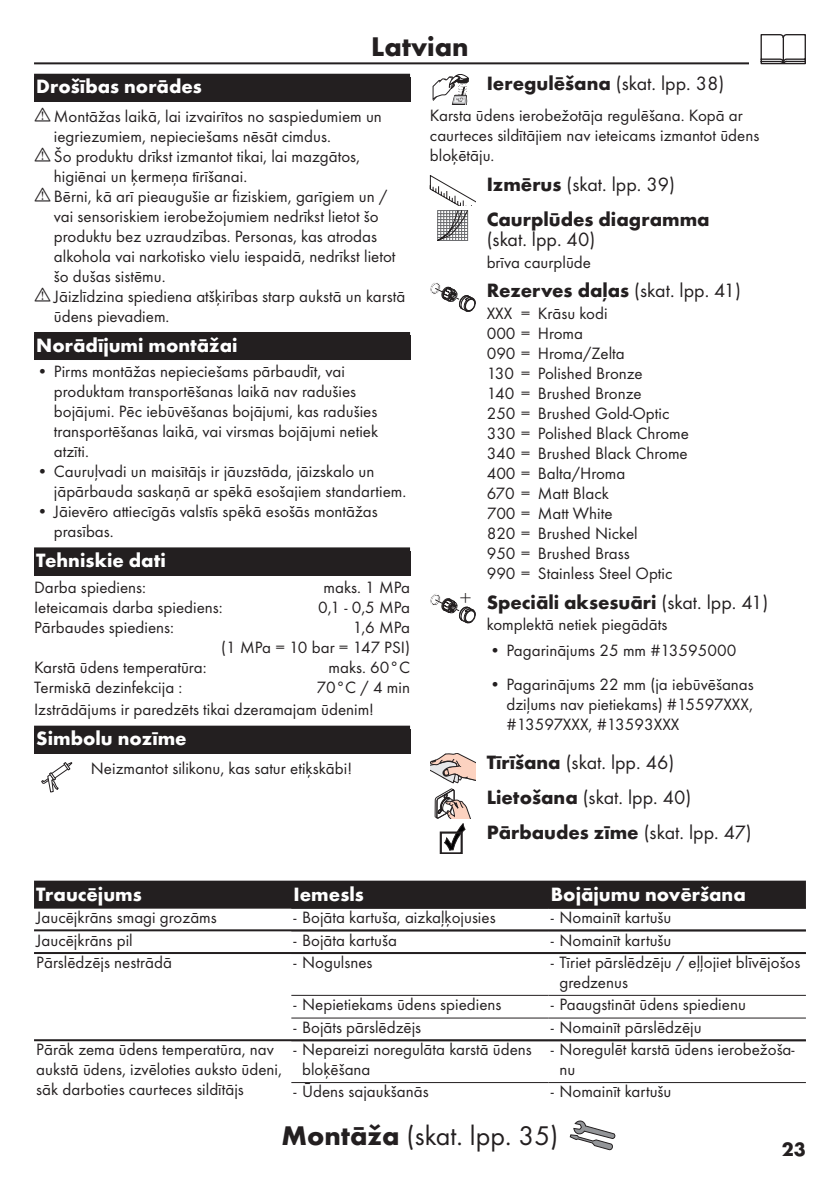
<style>
.page{position:relative;width:840px;height:1191px;background:#fff}
.page>*{position:absolute;margin:0;border:0;box-sizing:border-box;transform-origin:0 0}
.t1{font:28px "Futura TOT Boo";color:#231f20}
.t2{font:700 28px "Futura TOT";color:#231f20}
.t3{font:300 21.2px "Futura TOT";color:#231f20}
.t4{font:700 20px "Futura TOT";color:#231f20}
.t5{font:20px/35.4px "Futura TOT Boo";color:#231f20}
.t6{font:700 20px "Futura TOT";color:#fff}
.t7{font:17px/20px "Futura TOT Boo";color:#231f20}
.s1{font-family:"Futura TOT";font-weight:700}
.s2{font-family:"Futura TOT Boo";font-weight:400}
</style>
<div class="page">
<hr style="left:34px;top:62px;width:771px;height:2px;background:#231f20">
<div style="left:748px;top:34px;width:68px;height:34px;background:#fff"></div>
<svg style="left:760px;top:34px;width:45px;height:30px"></svg>
<div style="left:34px;top:74px;width:376px;height:28px;background:#231f20"></div>
<div style="left:34px;top:332px;width:376px;height:28px;background:#231f20"></div>
<div style="left:34px;top:547px;width:376px;height:28px;background:#231f20"></div>
<div style="left:34px;top:729px;width:376px;height:25px;background:#231f20"></div>
<div style="left:34px;top:725px;width:376px;height:28px;background:#231f20"></div>
<svg style="left:41px;top:762px;width:32px;height:30px"></svg>
<svg style="left:432px;top:74px;width:36px;height:31px"></svg>
<svg style="left:429px;top:175px;width:46px;height:66px"></svg>
<svg style="left:430px;top:283px;width:45px;height:29px"></svg>
<svg style="left:430px;top:594px;width:45px;height:29px"></svg>
<svg style="left:430px;top:753px;width:45px;height:101px"></svg>
<svg style="left:569px;top:1120px;width:46px;height:30px"></svg>
<div style="left:34px;top:880px;width:771px;height:26px;background:#231f20"></div>
<hr style="left:34px;top:906px;width:771px;height:2px;background:#231f20">
<hr style="left:34px;top:929px;width:771px;height:2px;background:#231f20">
<hr style="left:34px;top:952px;width:771px;height:2px;background:#231f20">
<hr style="left:291px;top:994px;width:257px;height:1px;background:#231f20">
<hr style="left:548px;top:994px;width:257px;height:1px;background:#231f20">
<hr style="left:291px;top:1017px;width:257px;height:1px;background:#231f20">
<hr style="left:548px;top:1017px;width:257px;height:1px;background:#231f20">
<hr style="left:34px;top:1039px;width:771px;height:2px;background:#231f20">
<hr style="left:291px;top:1082px;width:257px;height:1px;background:#231f20">
<hr style="left:548px;top:1082px;width:257px;height:1px;background:#231f20">
<h1 class="t2" style="left:371px;top:29px;width:99px">Latvian</h1>
<p class="t6" style="left:36px;top:74px;width:167px">Drošības norādes</p>
<p class="t7" style="left:54px;top:106px;width:353px">Montāžas laikā, lai izvairītos no saspiedumiem un iegriezumiem, nepieciešams nēsāt cimdus.<br>Šo produktu drīkst izmantot tikai, lai mazgātos, higiēnai un ķermeņa tīrīšanai.<br>Bērni, kā arī pieaugušie ar fiziskiem, garīgiem un / vai sensoriskiem ierobežojumiem nedrīkst lietot šo produktu bez uzraudzības. Personas, kas atrodas alkohola vai narkotisko vielu iespaidā, nedrīkst lietot šo dušas sistēmu.<br>Jāizlīdzina spiediena atšķirības starp aukstā un karstā ūdens pievadiem.</p>
<p class="t6" style="left:36px;top:332px;width:202px">Norādījumi montāžai</p>
<p class="t7" style="left:54px;top:361px;width:326px;text-indent:-17px">• Pirms montāžas nepieciešams pārbaudīt, vai produktam transportēšanas laikā nav radušies bojājumi. Pēc iebūvēšanas bojājumi, kas radušies transportēšanas laikā, vai virsmas bojājumi netiek atzīti.</p>
<p class="t7" style="left:54px;top:461px;width:354px;text-indent:-17px">• Cauruļvadi un maisītājs ir jāuzstāda, jāizskalo un jāpārbauda saskaņā ar spēkā esošajiem standartiem.</p>
<p class="t7" style="left:54px;top:501px;width:325px;text-indent:-17px">• Jāievēro attiecīgās valstīs spēkā esošās montāžas prasības.</p>
<p class="t6" style="left:36px;top:548px;width:131px">Tehniskie dati</p>
<p class="t7" style="left:34px;top:577px;width:113px">Darba spiediens:</p>
<p class="t7" style="left:323px;top:577px;width:88px">maks. 1 MPa</p>
<p class="t7" style="left:34px;top:597px;width:190px">Ieteicamais darba spiediens:</p>
<p class="t7" style="left:318px;top:597px;width:93px">0,1 - 0,5 MPa</p>
<p class="t7" style="left:34px;top:617px;width:141px">Pārbaudes spiediens:</p>
<p class="t7" style="left:221px;top:617px;width:190px;text-align:right">1,6 MPa<br>(1 MPa = 10 bar = 147 PSI)</p>
<p class="t7" style="left:34px;top:657px;width:174px">Karstā ūdens temperatūra:</p>
<p class="t7" style="left:328px;top:657px;width:83px">maks. 60°C</p>
<p class="t7" style="left:34px;top:677px;width:150px">Termiskā dezinfekcija :</p>
<p class="t7" style="left:34px;top:675px;width:377px;line-height:22.8px;text-indent:282px">70°C / 4 min<br>Izstrādājums ir paredzēts tikai dzeramajam ūdenim!</p>
<p class="t6" style="left:36px;top:726px;width:152px">Simbolu nozīme</p>
<p class="t7" style="left:91px;top:758px;width:262px">Neizmantot silikonu, kas satur etiķskābi!</p>
<p class="t5" style="left:486px;top:65px;width:239px"><span class="s1">Ieregulēšana</span> (skat. lpp. 38)</p>
<p class="t7" style="left:429px;top:105px;width:331px">Karsta ūdens ierobežotāja regulēšana. Kopā ar caurteces sildītājiem nav ieteicams izmantot ūdens bloķētāju.</p>
<p class="t5" style="left:486px;top:166px;width:190px"><span class="s1">Izmērus</span> (skat. lpp. 39)</p>
<p class="t4" style="left:486px;top:207px;width:224px">Caurplūdes diagramma</p>
<p class="t5" style="left:486px;top:221px;width:110px">(skat. lpp. 40)</p>
<p class="t7" style="left:486px;top:252px;width:106px">brīva caurplūde</p>
<p class="t4" style="left:486px;top:278px;width:256px">Rezerves daļas <span class="s2">(skat. lpp. 41)</span></p>
<p class="t7" style="left:486px;top:303px;width:204px">XXX = Krāsu kodi<br>000 = Hroma<br>090 = Hroma/Zelta<br>130 = Polished Bronze<br>140 = Brushed Bronze<br>250 = Brushed Gold-Optic<br>330 = Polished Black Chrome<br>340 = Brushed Black Chrome<br>400 = Balta/Hroma<br>670 = Matt Black<br>700 = Matt White<br>820 = Brushed Nickel<br>950 = Brushed Brass<br>990 = Stainless Steel Optic</p>
<p class="t4" style="left:486px;top:589px;width:283px">Speciāli aksesuāri <span class="s2">(skat. lpp. 41)</span></p>
<p class="t7" style="left:486px;top:614px;width:182px">komplektā netiek piegādāts</p>
<p class="t7" style="left:489px;top:640px;width:248px">• Pagarinājums 25 mm #13595000</p>
<p class="t7" style="left:506px;top:674px;width:249px;text-align:justify;text-indent:-17px">• Pagarinājums 22 mm (ja iebūvēšanas dziļums nav pietiekams) #15597XXX, #13597XXX, #13593XXX</p>
<p class="t5" style="left:486px;top:744px;width:206px"><span class="s1">Tīrīšana</span> (skat. lpp. 46)<br><span class="s1">Lietošana</span> (skat. lpp. 40)</p>
<p class="t4" style="left:486px;top:820px;width:266px">Pārbaudes zīme <span class="s2">(skat. lpp. 47)</span></p>
<p class="t3" style="left:459px;top:586px;width:13px">+</p>
<p class="t6" style="left:36px;top:882px;width:107px">Traucējums</p>
<p class="t6" style="left:293px;top:882px;width:72px">Iemesls</p>
<p class="t6" style="left:550px;top:882px;width:196px">Bojājumu novēršana</p>
<p class="t7" style="left:36px;top:907px;width:182px">Jaucējkrāns smagi grozāms</p>
<p class="t7" style="left:293px;top:907px;width:203px">- Bojāta kartuša, aizkaļķojusies</p>
<p class="t7" style="left:550px;top:907px;width:122px">- Nomainīt kartušu</p>
<p class="t7" style="left:36px;top:929px;width:98px">Jaucējkrāns pil</p>
<p class="t7" style="left:293px;top:929px;width:105px">- Bojāta kartuša</p>
<p class="t7" style="left:550px;top:929px;width:122px">- Nomainīt kartušu</p>
<p class="t7" style="left:36px;top:952px;width:137px">Pārslēdzējs nestrādā</p>
<p class="t7" style="left:293px;top:952px;width:80px">- Nogulsnes</p>
<p class="t7" style="left:559px;top:952px;width:242px;text-indent:-8px">- Tīriet pārslēdzēju / eļļojiet blīvējošos gredzenus</p>
<p class="t7" style="left:293px;top:994px;width:209px">- Nepietiekams ūdens spiediens</p>
<p class="t7" style="left:550px;top:994px;width:196px">- Paaugstināt ūdens spiedienu</p>
<p class="t7" style="left:293px;top:1017px;width:129px">- Bojāts pārslēdzējs</p>
<p class="t7" style="left:550px;top:1017px;width:152px">- Nomainīt pārslēdzēju</p>
<p class="t7" style="left:36px;top:1039px;width:247px">Pārāk zema ūdens temperatūra, nav aukstā ūdens, izvēloties auksto ūdeni, sāk darboties caurteces sildītājs</p>
<p class="t7" style="left:302px;top:1039px;width:231px;text-indent:-8px">- Nepareizi noregulāta karstā ūdens bloķēšana</p>
<p class="t7" style="left:559px;top:1039px;width:236px;text-indent:-8px">- Noregulēt karstā ūdens ierobežoša&shy;nu</p>
<p class="t7" style="left:293px;top:1081px;width:136px">- Ūdens sajaukšanās</p>
<p class="t7" style="left:550px;top:1081px;width:122px">- Nomainīt kartušu</p>
<h1 class="t1" style="left:281px;top:1119px;width:278px"><span class="s1">Montāža</span> (skat. lpp. 35)</h1>
<p class="t4" style="left:781px;top:1136px;width:25px">23</p>
</div>
